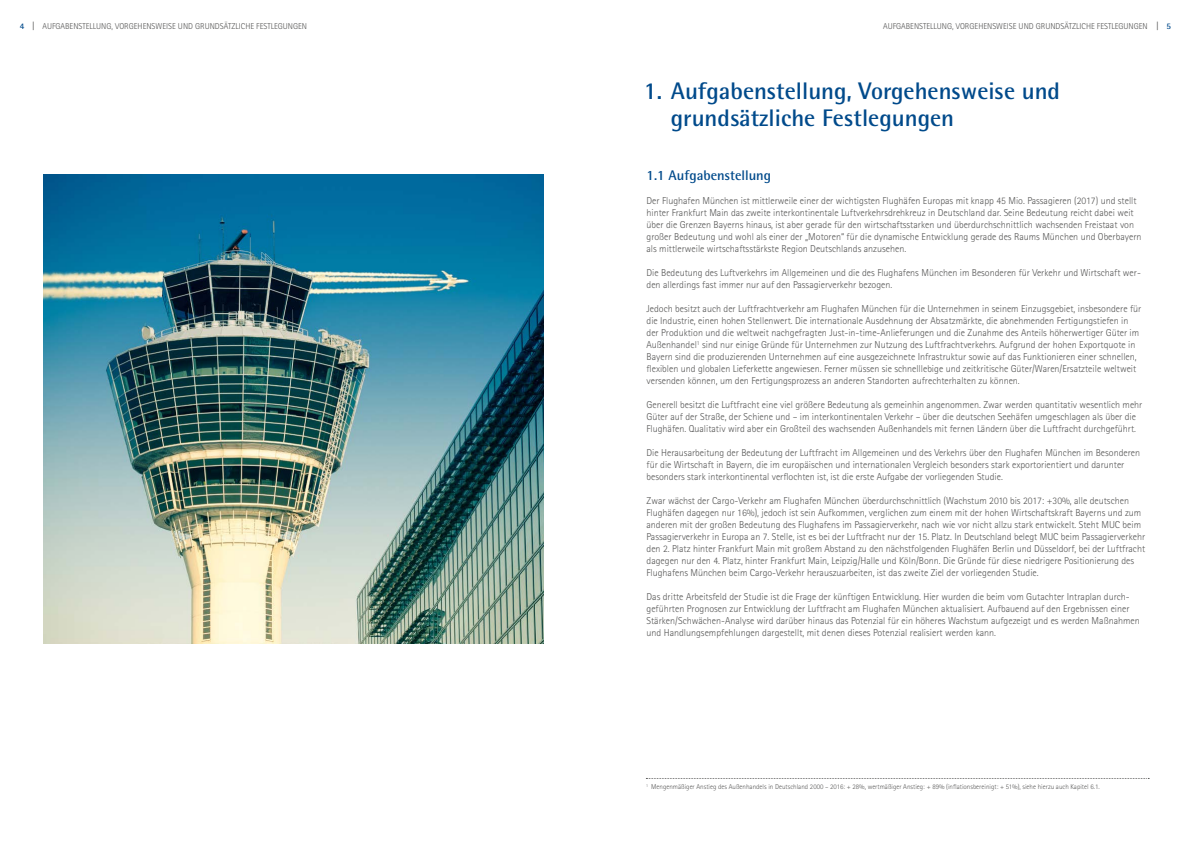
<style>
.page{position:relative;width:1191px;height:842px;background:#fff}
.page>*{position:absolute;margin:0;border:0;box-sizing:border-box;transform-origin:0 0}
.t1{font:700 24px/27px "Rotis Semi Sans Std";color:#004a8b}
.t2{font:700 14px "Rotis Semi Sans Std";color:#004a8b}
.t3{font:300 10px/12px "Rotis Sans Serif Std";color:#565655}
.t4{font:300 8.5px "Rotis Sans Serif Std";color:#565655}
.t5{font:700 8.5px "Rotis Semi Sans Std";color:#004a8b}
.t6{font:300 7px "Rotis Sans Serif Std";color:#565655}
.s1{font-family:"Frutiger";font-weight:400;font-stretch:condensed;color:#565655}
</style>
<div class="page">
<img style="left:44px;top:174px;width:499px;height:469px">
<svg style="left:646px;top:778px;width:503px;height:1px"></svg>
<p class="t5" style="left:20px;top:21px;width:16px">4 <span class="s1">|</span></p>
<p class="t4" style="left:883px;top:21px;width:266px">AUFGABENSTELLUNG, VORGEHENSWEISE UND GRUNDSÄTZLICHE FESTLEGUNGEN</p>
<p class="t5" style="left:1166px;top:21px;width:6px">5</p>
<p class="t4" style="left:43px;top:21px;width:266px">AUFGABENSTELLUNG, VORGEHENSWEISE UND GRUNDSÄTZLICHE FESTLEGUNGEN</p>
<h1 class="t1" style="left:671px;top:77px;width:391px;text-indent:-27px">1. Aufgabenstellung, Vorgehensweise und grundsätzliche Festlegungen</h1>
<h2 class="t2" style="left:646px;top:167px;width:126px">1.1 Aufgabenstellung</h2>
<p class="t3" style="left:646px;top:195px;width:496px">Der Flughafen München ist mittlerweile einer der wichtigsten Flughäfen Europas mit knapp 45 Mio. Passagieren (2017) und stellt hinter Frankfurt Main das zweite interkontinentale Luftverkehrsdrehkreuz in Deutschland dar. Seine Bedeutung reicht dabei weit über die Grenzen Bayerns hinaus, ist aber gerade für den wirtschaftsstarken und überdurchschnittlich wachsenden Freistaat von großer Bedeutung und wohl als einer der „Motoren“ für die dynamische Entwicklung gerade des Raums München und Oberbayern als mittlerweile wirtschaftsstärkste Region Deutschlands anzusehen.</p>
<p class="t3" style="left:646px;top:267px;width:496px">Die Bedeutung des Luftverkehrs im Allgemeinen und die des Flughafens München im Besonderen für Verkehr und Wirtschaft wer&shy;den allerdings fast immer nur auf den Passagierverkehr bezogen.</p>
<p class="t3" style="left:646px;top:303px;width:496px">Jedoch besitzt auch der Luftfrachtverkehr am Flughafen München für die Unternehmen in seinem Einzugsgebiet, insbesondere für die Industrie, einen hohen Stellenwert. Die internationale Ausdehnung der Absatzmärkte, die abnehmenden Fertigungstiefen in der Produktion und die weltweit nachgefragten Just-in-time-Anlieferungen und die Zunahme des Anteils höherwertiger Güter im Außenhandel<sup>1</sup> sind nur einige Gründe für Unternehmen zur Nutzung des Luftfrachtverkehrs. Aufgrund der hohen Exportquote in Bayern sind die produzierenden Unternehmen auf eine ausgezeichnete Infrastruktur sowie auf das Funktionieren einer schnellen, flexiblen und globalen Lieferkette angewiesen. Ferner müssen sie schnelllebige und zeitkritische Güter/Waren/Ersatzteile weltweit versenden können, um den Fertigungsprozess an anderen Standorten aufrechterhalten zu können.</p>
<p class="t3" style="left:646px;top:399px;width:497px">Generell besitzt die Luftfracht eine viel größere Bedeutung als gemeinhin angenommen. Zwar werden quantitativ wesentlich mehr<br>Güter auf der Straße, der Schiene und – im interkontinentalen Verkehr – über die deutschen Seehäfen umgeschlagen als über die<br>Flughäfen. Qualitativ wird aber ein Großteil des wachsenden Außenhandels mit fernen Ländern über die Luftfracht durchgeführt.</p>
<p class="t3" style="left:646px;top:447px;width:495px">Die Herausarbeitung der Bedeutung der Luftfracht im Allgemeinen und des Verkehrs über den Flughafen München im Besonderen für die Wirtschaft in Bayern, die im europäischen und internationalen Vergleich besonders stark exportorientiert und darunter besonders stark interkontinental verflochten ist, ist die erste Aufgabe der vorliegenden Studie.</p>
<p class="t3" style="left:646px;top:495px;width:500px">Zwar wächst der Cargo-Verkehr am Flughafen München überdurchschnittlich (Wachstum 2010 bis 2017: +30%, alle deutschen Flughäfen dagegen nur 16%), jedoch ist sein Aufkommen, verglichen zum einem mit der hohen Wirtschaftskraft Bayerns und zum anderen mit der großen Bedeutung des Flughafens im Passagierverkehr, nach wie vor nicht allzu stark entwickelt. Steht MUC beim Passagierverkehr in Europa an 7. Stelle, ist es bei der Luftfracht nur der 15. Platz. In Deutschland belegt MUC beim Passagierverkehr den 2. Platz hinter Frankfurt Main mit großem Abstand zu den nächstfolgenden Flughäfen Berlin und Düsseldorf, bei der Luftfracht dagegen nur den 4. Platz, hinter Frankfurt Main, Leipzig/Halle und Köln/Bonn. Die Gründe für diese niedrigere Positionierung des Flughafens München beim Cargo-Verkehr herauszuarbeiten, ist das zweite Ziel der vorliegenden Studie.</p>
<p class="t3" style="left:646px;top:591px;width:495px">Das dritte Arbeitsfeld der Studie ist die Frage der künftigen Entwicklung. Hier wurden die beim vom Gutachter Intraplan durch&shy;geführten Prognosen zur Entwicklung der Luftfracht am Flughafen München aktualisiert. Aufbauend auf den Ergebnissen einer Stärken/Schwächen-Analyse wird darüber hinaus das Potenzial für ein höheres Wachstum aufgezeigt und es werden Maßnahmen und Handlungsempfehlungen dargestellt, mit denen dieses Potenzial realisiert werden kann.</p>
<p class="t6" style="left:646px;top:782px;width:455px"><sup>1</sup> Mengenmäßiger Anstieg des Außenhandels in Deutschland 2000 – 2016: + 28%, wertmäßiger Anstieg: + 89% (inflationsbereinigt: + 51%), siehe hierzu auch Kapitel 6.1.</p>
</div>
